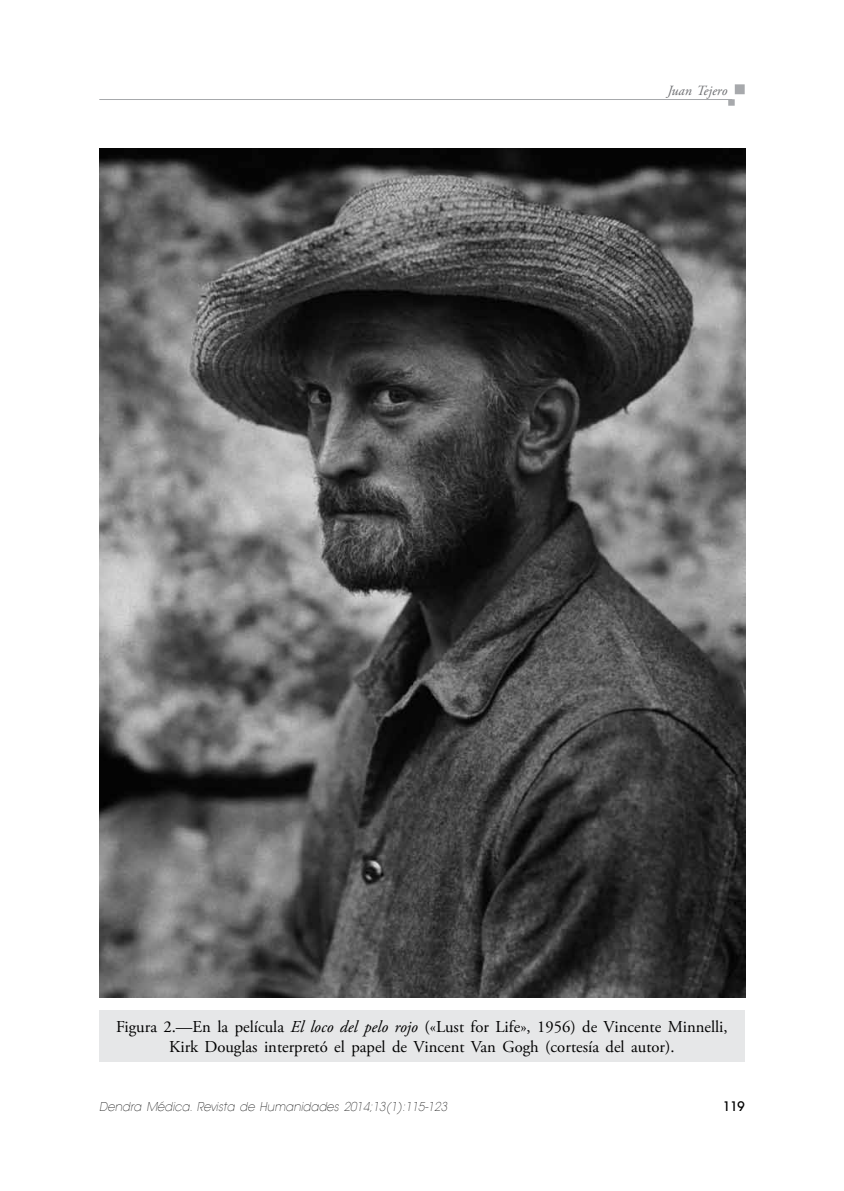
<style>
.page{position:relative;width:844px;height:1191px;background:#fff}
.page>*{position:absolute;margin:0;border:0;box-sizing:border-box;transform-origin:0 0}
.t1{font:16.62px/20.5px "Adobe Garamond Pro";color:#000;text-align:center}
.t2{font:italic 14px "Adobe Garamond Pro";color:#6d6e71}
.t3{font:500 13.12px "Avant Garde LT";color:#000}
.t4{font:italic 200 12.25px "Avant Garde LT";color:#000;scale:.95 1}
.s1{font-style:italic}
</style>
<div class="page">
<div style="left:734px;top:84px;width:10px;height:10px;background:#a7a9ac;border:2px solid #a7a9ac"></div>
<svg style="left:728px;top:99px;width:6px;height:7px"></svg>
<hr style="left:99px;top:99px;width:633px;height:1px;background:#a7a9ac">
<div style="left:99px;top:1010px;width:645px;height:51px;background:#e6e7e8"></div>
<img style="left:99px;top:149px;width:646px;height:848px">
<p class="t2" style="left:667px;top:82px;width:61px">Juan Tejero</p>
<p class="t1" style="left:116px;top:1017px;width:612px">Figura 2.—En la película <span class="s1">El loco del pelo rojo</span> («Lust for Life», 1956) de Vincente Minnelli,<br>Kirk Douglas interpretó el papel de Vincent Van Gogh (cortesía del autor).</p>
<p class="t4" style="left:99px;top:1099px;width:367px">Dendra Médica. Revista de Humanidades 2014;13(1):115-123</p>
<p class="t3" style="left:722px;top:1098px;width:23px">119</p>
</div>
